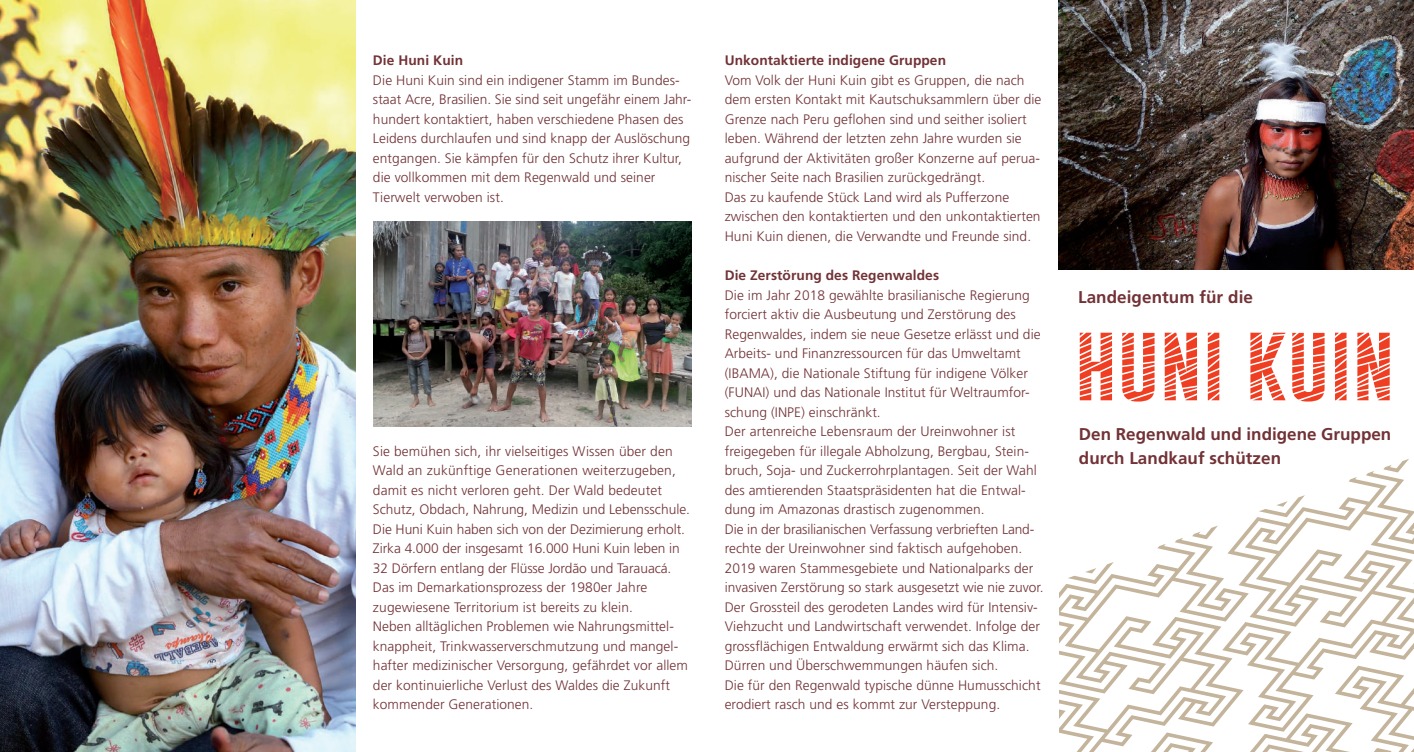
<style>
.page{position:relative;width:1414px;height:752px;background:#fff}
.page>*{position:absolute;margin:0;border:0;box-sizing:border-box;transform-origin:0 0}
.t1{font:80.25px "Gobold CUTS";letter-spacing:.005em;color:#ef3e22}
.t2{font:700 17px/23.8px "Frutiger LT Std";letter-spacing:.005em;color:#723236}
.t3{font:300 13.75px/19.5px "Frutiger LT Std";letter-spacing:.005em;color:#723236}
.t4{font:700 13.75px "Frutiger LT Std";letter-spacing:.005em;color:#723236}
</style>
<div class="page">
<svg style="left:1251px;top:731px;width:163px;height:20px"></svg>
<svg style="left:1192px;top:525px;width:26px;height:12px"></svg>
<svg style="left:1059px;top:537px;width:163px;height:214px"></svg>
<svg style="left:1222px;top:471px;width:192px;height:260px"></svg>
<svg style="left:1383px;top:459px;width:26px;height:13px"></svg>
<svg style="left:1259px;top:495px;width:46px;height:22px"></svg>
<svg style="left:1068px;top:561px;width:46px;height:22px"></svg>
<img style="left:0;top:0;width:355px;height:751px">
<img style="left:1058px;top:0;width:356px;height:269px">
<img style="left:374px;top:221px;width:318px;height:205px">
<p class="t4" style="left:373px;top:52px;width:92px">Die Huni Kuin</p>
<p class="t3" style="left:373px;top:70px;width:319px">Die Huni Kuin sind ein indigener Stamm im Bundes&shy;staat Acre, Brasilien. Sie sind seit ungefähr einem Jahr&shy;hundert kontaktiert, haben verschiedene Phasen des Leidens durchlaufen und sind knapp der Auslöschung entgangen. Sie kämpfen für den Schutz ihrer Kultur, die vollkommen mit dem Regenwald und seiner Tierwelt verwoben ist.</p>
<p class="t3" style="left:373px;top:441px;width:319px">Sie bemühen sich, ihr vielseitiges Wissen über den Wald an zukünftige Generationen weiterzugeben, damit es nicht verloren geht. Der Wald bedeutet Schutz, Obdach, Nahrung, Medizin und Lebensschule.<br>Die Huni Kuin haben sich von der Dezimierung erholt.<br>Zirka 4.000 der insgesamt 16.000 Huni Kuin leben in 32 Dörfern entlang der Flüsse Jordão und Tarauacá.<br>Das im Demarkationsprozess der 1980er Jahre zugewiesene Territorium ist bereits zu klein.<br>Neben alltäglichen Problemen wie Nahrungsmittel&shy;knappheit, Trinkwasserverschmutzung und mangel&shy;hafter medizinischer Versorgung, gefährdet vor allem der kontinuierliche Verlust des Waldes die Zukunft kommender Generationen.</p>
<p class="t4" style="left:725px;top:52px;width:223px">Unkontaktierte indigene Gruppen</p>
<p class="t3" style="left:725px;top:70px;width:318px">Vom Volk der Huni Kuin gibt es Gruppen, die nach dem ersten Kontakt mit Kautschuksammlern über die Grenze nach Peru geflohen sind und seither isoliert leben. Während der letzten zehn Jahre wurden sie aufgrund der Aktivitäten großer Konzerne auf perua&shy;nischer Seite nach Brasilien zurückgedrängt.<br>Das zu kaufende Stück Land wird als Pufferzone zwischen den kontaktierten und den unkontaktierten Huni Kuin dienen, die Verwandte und Freunde sind.</p>
<p class="t4" style="left:725px;top:267px;width:216px">Die Zerstörung des Regenwaldes</p>
<p class="t3" style="left:725px;top:285px;width:320px">Die im Jahr 2018 gewählte brasilianische Regierung forciert aktiv die Ausbeutung und Zerstörung des Regenwaldes, indem sie neue Gesetze erlässt und die Arbeits- und Finanzressourcen für das Umweltamt (IBAMA), die Nationale Stiftung für indigene Völker (FUNAI) und das Nationale Institut für Weltraumfor&shy;schung (INPE) einschränkt.<br>Der artenreiche Lebensraum der Ureinwohner ist freigegeben für illegale Abholzung, Bergbau, Stein&shy;bruch, Soja- und Zuckerrohrplantagen. Seit der Wahl des amtierenden Staatspräsidenten hat die Entwal&shy;dung im Amazonas drastisch zugenommen.<br>Die in der brasilianischen Verfassung verbrieften Land&shy;rechte der Ureinwohner sind faktisch aufgehoben.<br>2019 waren Stammesgebiete und Nationalparks der invasiven Zerstörung so stark ausgesetzt wie nie zuvor.<br>Der Grossteil des gerodeten Landes wird für Intensiv-Viehzucht und Landwirtschaft verwendet. Infolge der grossflächigen Entwaldung erwärmt sich das Klima.<br>Dürren und Überschwemmungen häufen sich.<br>Die für den Regenwald typische dünne Humusschicht erodiert rasch und es kommt zur Versteppung.</p>
<p class="t2" style="left:1078px;top:285px;width:176px">Landeigentum für die</p>
<h1 class="t1" style="left:1075px;top:310px;width:322px">HUNI KUIN</h1>
<p class="t2" style="left:1079px;top:422px;width:314px">Den Regenwald und indigene Gruppen durch Landkauf schützen</p>
</div>
